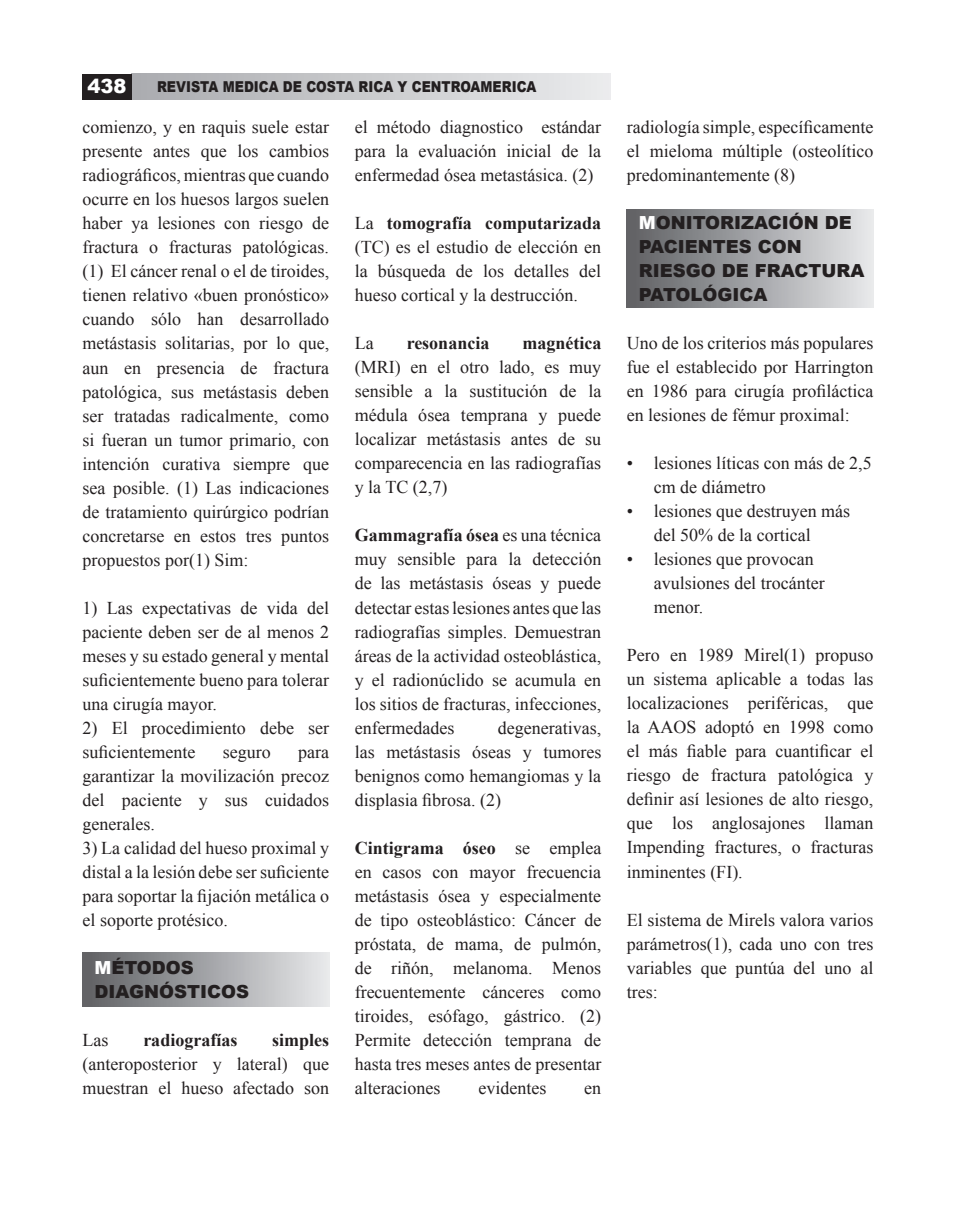
<style>
.page{position:relative;width:956px;height:1212px;background:#fff}
.page>*{position:absolute;margin:0;border:0;box-sizing:border-box;transform-origin:0 0}
.t1{font:900 19.5px "Arial";color:#fff}
.t2{font:18px/24px "Times New Roman";color:#231f20;text-align:justify}
.t3{font:900 18px/24px "Arial";color:#231f20}
.t4{font:700 18px "Times New Roman";color:#231f20}
.t5{font:900 15px "Arial";color:#231f20;scale:.85 1}
.s1{color:#fff}
.s2{font-weight:700}
</style>
<div class="page">
<div style="left:83px;top:952px;width:246px;height:54px;background:linear-gradient(to right,#5e5f63,#e7e8ea)"></div>
<div style="left:627px;top:209px;width:246px;height:99px;background:linear-gradient(to right,#5e5f63,#e7e8ea)"></div>
<div style="left:132px;top:74px;width:479px;height:25px;background:linear-gradient(to right,#aaabaf,#eaebed)"></div>
<div style="left:83px;top:74px;width:49px;height:26px;background:#231f20"></div>
<p class="t1" style="left:87px;top:72px;width:41px">438</p>
<p class="t5" style="left:157px;top:76px;width:448px">REVISTA MEDICA DE COSTA RICA Y CENTROAMERICA</p>
<p class="t2" style="left:83px;top:115px;width:248px">comienzo, y en raquis suele estar presente antes que los cambios radiográficos, mientras que cuando ocurre en los huesos largos suelen haber ya lesiones con riesgo de fractura o fracturas patológicas. (1) El cáncer renal o el de tiroides, tienen relativo «buen pronóstico» cuando sólo han desarrollado metástasis solitarias, por lo que, aun en presencia de fractura patológica, sus metástasis deben ser tratadas radicalmente, como si fueran un tumor primario, con intención curativa siempre que sea posible. (1) Las indicaciones de tratamiento quirúrgico podrían concretarse en estos tres puntos propuestos por(1) Sim:</p>
<p class="t2" style="left:83px;top:595px;width:248px">1) Las expectativas de vida del paciente deben ser de al menos 2 meses y su estado general y mental suficientemente bueno para tolerar una cirugía mayor.</p>
<p class="t2" style="left:83px;top:715px;width:248px">2) El procedimiento debe ser suficientemente</p>
<p class="t2" style="left:223px;top:739px;width:49px">seguro</p>
<p class="t2" style="left:83px;top:739px;width:248px;text-indent:216px">para garantizar la movilización precoz del paciente y sus cuidados generales.</p>
<p class="t2" style="left:83px;top:835px;width:248px">3) La calidad del hueso proximal y distal a la lesión debe ser suficiente para soportar la fijación metálica o el soporte protésico.</p>
<p class="t3" style="left:95px;top:954px;width:156px"><span class="s1">M</span>ÉTODOS<br>DIAGNÓSTICOS</p>
<p class="t2" style="left:83px;top:1027px;width:27px">Las</p>
<p class="t4" style="left:143px;top:1027px;width:95px">radiografías</p>
<p class="t4" style="left:272px;top:1027px;width:59px">simples</p>
<p class="t2" style="left:83px;top:1051px;width:248px">(anteroposterior y lateral) que muestran el hueso afectado son</p>
<p class="t2" style="left:355px;top:115px;width:248px">el método diagnostico estándar para la evaluación inicial de la enfermedad ósea metastásica. (2)</p>
<p class="t2" style="left:355px;top:211px;width:248px">La <span class="s2">tomografía computarizada </span>(TC) es el estudio de elección en la búsqueda de los detalles del hueso cortical y la destrucción.</p>
<p class="t2" style="left:355px;top:331px;width:20px">La</p>
<p class="t4" style="left:407px;top:331px;width:84px">resonancia</p>
<p class="t4" style="left:522px;top:331px;width:80px">magnética</p>
<p class="t2" style="left:355px;top:355px;width:248px">(MRI) en el otro lado, es muy sensible a la sustitución de la médula ósea temprana y puede localizar metástasis antes de su comparecencia en las radiografías y la TC (2,7)</p>
<p class="t2" style="left:355px;top:523px;width:248px"><span class="s2">Gammagrafía ósea</span> es una técnica muy sensible para la detección de las metástasis óseas y puede detectar estas lesiones antes que las radiografías simples. Demuestran áreas de la actividad osteoblástica, y el radionúclido se acumula en los sitios de fracturas, infecciones, enfermedades</p>
<p class="t2" style="left:355px;top:715px;width:248px;text-indent:143px">degenerativas, las metástasis óseas y tumores benignos como hemangiomas y la displasia fibrosa. (2)</p>
<p class="t2" style="left:355px;top:835px;width:248px"><span class="s2">Cintigrama óseo</span> se emplea en casos con mayor frecuencia metástasis ósea y especialmente de tipo osteoblástico: Cáncer de próstata, de mama, de pulmón, de riñón, melanoma. Menos frecuentemente cánceres como tiroides, esófago, gástrico. (2)<br>Permite detección temprana de hasta tres meses antes de presentar alteraciones</p>
<p class="t2" style="left:478px;top:1075px;width:69px">evidentes</p>
<p class="t2" style="left:584px;top:1075px;width:18px">en</p>
<p class="t2" style="left:627px;top:115px;width:248px">radiología simple, específicamente el mieloma múltiple (osteolítico predominantemente (8)</p>
<p class="t3" style="left:639px;top:210px;width:227px"><span class="s1">M</span>ONITORIZACIÓN DE<br>PACIENTES CON<br>RIESGO DE FRACTURA<br>PATOLÓGICA</p>
<p class="t2" style="left:627px;top:331px;width:248px">Uno de los criterios más populares fue el establecido por Harrington en 1986 para cirugía profiláctica en lesiones de fémur proximal:</p>
<p class="t2" style="left:654px;top:451px;width:219px;text-indent:-27px">• lesiones líticas con más de 2,5 cm de diámetro</p>
<p class="t2" style="left:654px;top:499px;width:198px;text-indent:-27px">• lesiones que destruyen más del 50% de la cortical</p>
<p class="t2" style="left:654px;top:547px;width:172px;text-align:left;text-indent:-27px">• lesiones que provocan avulsiones del trocánter menor.</p>
<p class="t2" style="left:627px;top:643px;width:248px">Pero en 1989 Mirel(1) propuso un sistema aplicable a todas las localizaciones periféricas, que la AAOS adoptó en 1998 como el más fiable para cuantificar el riesgo de fractura patológica y definir así lesiones de alto riesgo, que los anglosajones llaman Impending fractures, o fracturas inminentes (FI).</p>
<p class="t2" style="left:627px;top:907px;width:248px">El sistema de Mirels valora varios parámetros(1), cada uno con tres variables que puntúa del uno al tres:</p>
</div>
